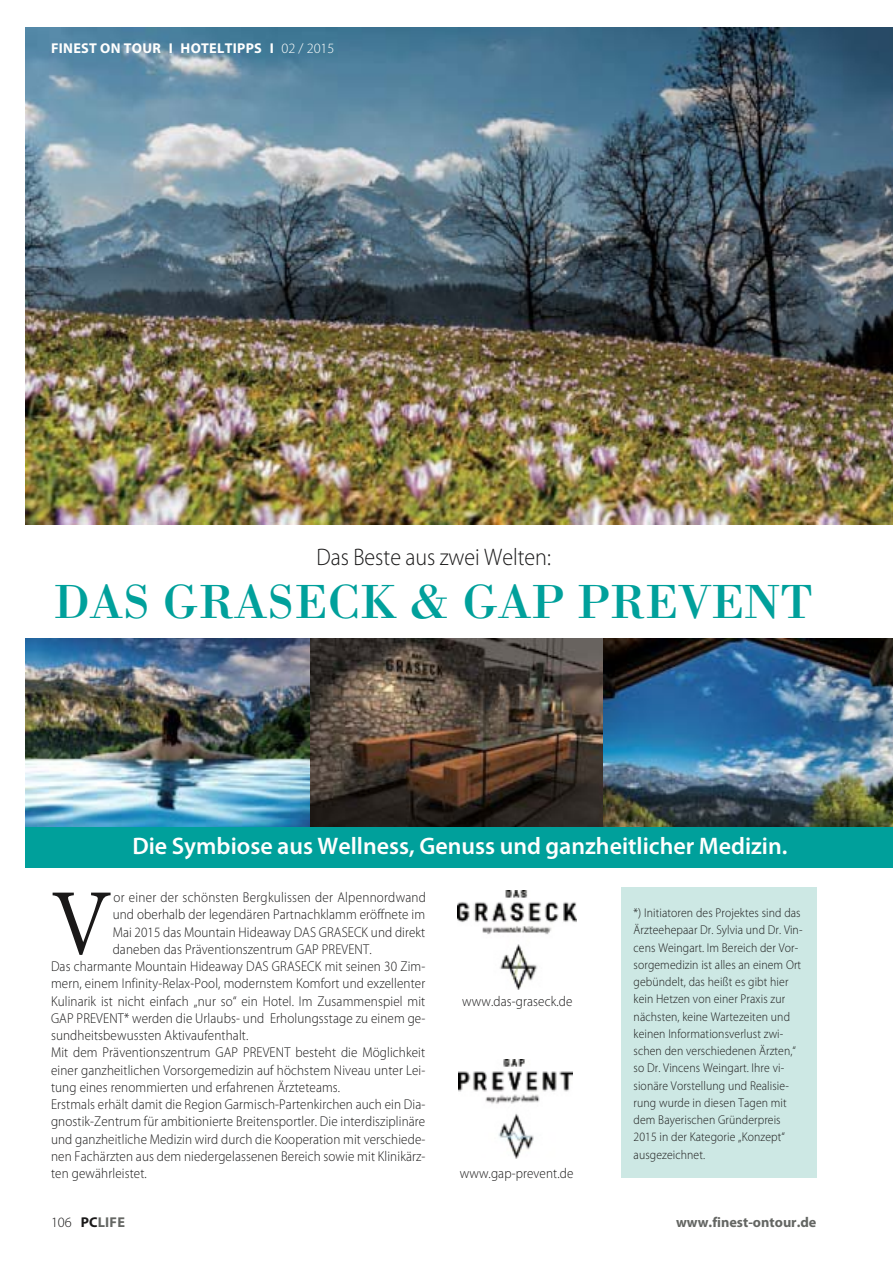
<style>
.page{position:relative;width:893px;height:1263px;background:#fff}
.page>*{position:absolute;margin:0;border:0;box-sizing:border-box;transform-origin:0 0}
.t1{font:94.2px "Minion Pro";color:#1a1919;scale:.92 1}
.t2{font:49.5px "Bodoni";color:#00a09b}
.t3{font:600 24px "Myriad Pro";color:#fffffe}
.t4{font:300 24px "Myriad Pro";color:#1a1919;scale:.92 1}
.t5{font:300 14.25px "Myriad Pro";letter-spacing:.01em;color:#1a1919;scale:.92 1}
.t6{font:700 14.25px "Myriad Pro";letter-spacing:.02em;color:#fffffe}
.t7{font:700 14.25px "Myriad Pro";color:#646663}
.t8{font:300 12.75px/17.2px "Myriad Pro";letter-spacing:.01em;color:#1a1919;scale:.92 1}
.s1{font-weight:300}
.s2{font-weight:300;color:#1a1919}
.s3{color:#1a1919}
</style>
<div class="page">
<img style="left:26px;top:638px;width:284px;height:189px">
<img style="left:310px;top:638px;width:294px;height:189px">
<img style="left:604px;top:638px;width:289px;height:189px">
<img style="left:26px;top:27px;width:867px;height:497px">
<div style="left:26px;top:827px;width:867px;height:41px;background:#00a09b"></div>
<div style="left:621px;top:887px;width:195px;height:291px;background:#cde8e4"></div>
<img style="left:458px;top:890px;width:119px;height:99px">
<img style="left:458px;top:1060px;width:114px;height:98px">
<p class="t6" style="left:51px;top:40px;width:285px">FINEST ON TOUR I HOTELTIPPS I <span class="s1">02 / 2015</span></p>
<h3 class="t4" style="left:316px;top:547px;width:256px">Das Beste aus zwei Welten:</h3>
<h2 class="t2" style="left:54px;top:584px;width:760px">DAS GRASECK &amp; GAP PREVENT</h2>
<h3 class="t3" style="left:132px;top:837px;width:657px">Die Symbiose aus Wellness, Genuss und ganzheitlicher Medizin.</h3>
<h1 class="t1" style="left:51px;top:866px;width:68px">V</h1>
<p class="t5" style="left:114px;top:892px;width:341px">or einer der schönsten Bergkulissen der Alpennordwand</p>
<p class="t5" style="left:113px;top:909px;width:341px">und oberhalb der legendären Partnachklamm eröffnete im</p>
<p class="t5" style="left:113px;top:926px;width:341px">Mai 2015 das Mountain Hideaway DAS GRASECK und direkt</p>
<p class="t5" style="left:113px;top:943px;width:283px">daneben das Präventionszentrum GAP PREVENT.</p>
<p class="t5" style="left:51px;top:961px;width:408px">Das charmante Mountain Hideaway DAS GRASECK mit seinen 30 Zim-</p>
<p class="t5" style="left:51px;top:978px;width:408px">mern, einem Infinity-Relax-Pool, modernstem Komfort und exzellenter</p>
<p class="t5" style="left:51px;top:995px;width:408px">Kulinarik ist nicht einfach „nur so“ ein Hotel. Im Zusammenspiel mit</p>
<p class="t5" style="left:51px;top:1012px;width:408px">GAP PREVENT* werden die Urlaubs- und Erholungsstage zu einem ge-</p>
<p class="t5" style="left:51px;top:1030px;width:216px">sundheitsbewussten Aktivaufenthalt.</p>
<p class="t5" style="left:51px;top:1047px;width:408px">Mit dem Präventionszentrum GAP PREVENT besteht die Möglichkeit</p>
<p class="t5" style="left:51px;top:1064px;width:408px">einer ganzheitlichen Vorsorgemedizin auf höchstem Niveau unter Lei-</p>
<p class="t5" style="left:51px;top:1081px;width:316px">tung eines renommierten und erfahrenen Ärzteteams.</p>
<p class="t5" style="left:51px;top:1099px;width:408px">Erstmals erhält damit die Region Garmisch-Partenkirchen auch ein Dia-</p>
<p class="t5" style="left:51px;top:1116px;width:408px">gnostik-Zentrum für ambitionierte Breitensportler. Die interdisziplinäre</p>
<p class="t5" style="left:51px;top:1133px;width:408px">und ganzheitliche Medizin wird durch die Kooperation mit verschiede-</p>
<p class="t5" style="left:51px;top:1150px;width:408px">nen Fachärzten aus dem niedergelassenen Bereich sowie mit Klinikärz-</p>
<p class="t5" style="left:51px;top:1168px;width:106px">ten gewährleistet.</p>
<p class="t5" style="left:462px;top:995px;width:121px">www.das-graseck.de</p>
<p class="t5" style="left:460px;top:1168px;width:125px">www.gap-prevent.de</p>
<p class="t8" style="left:634px;top:905px;width:185px">*) Initiatoren des Projektes sind das<br>Ärzteehepaar Dr. Sylvia und Dr. Vin&shy;cens Weingart. Im Bereich der Vor&shy;sorgemedizin ist alles an einem Ort gebündelt, das heißt es gibt hier kein Hetzen von einer Praxis zur nächsten, keine Wartezeiten und keinen Informationsverlust zwi&shy;schen den verschiedenen Ärzten,“ so Dr. Vincens Weingart. Ihre vi&shy;sionäre Vorstellung und Realisie&shy;rung wurde in diesen Tagen mit dem Bayerischen Gründerpreis<br>2015 in der Kategorie „Konzept“ ausgezeichnet.</p>
<p class="t7" style="left:51px;top:1213px;width:75px"><span class="s2">106</span> <span class="s3">PC</span>LIFE</p>
<p class="t7" style="left:676px;top:1213px;width:142px">www.finest-ontour.de</p>
</div>
